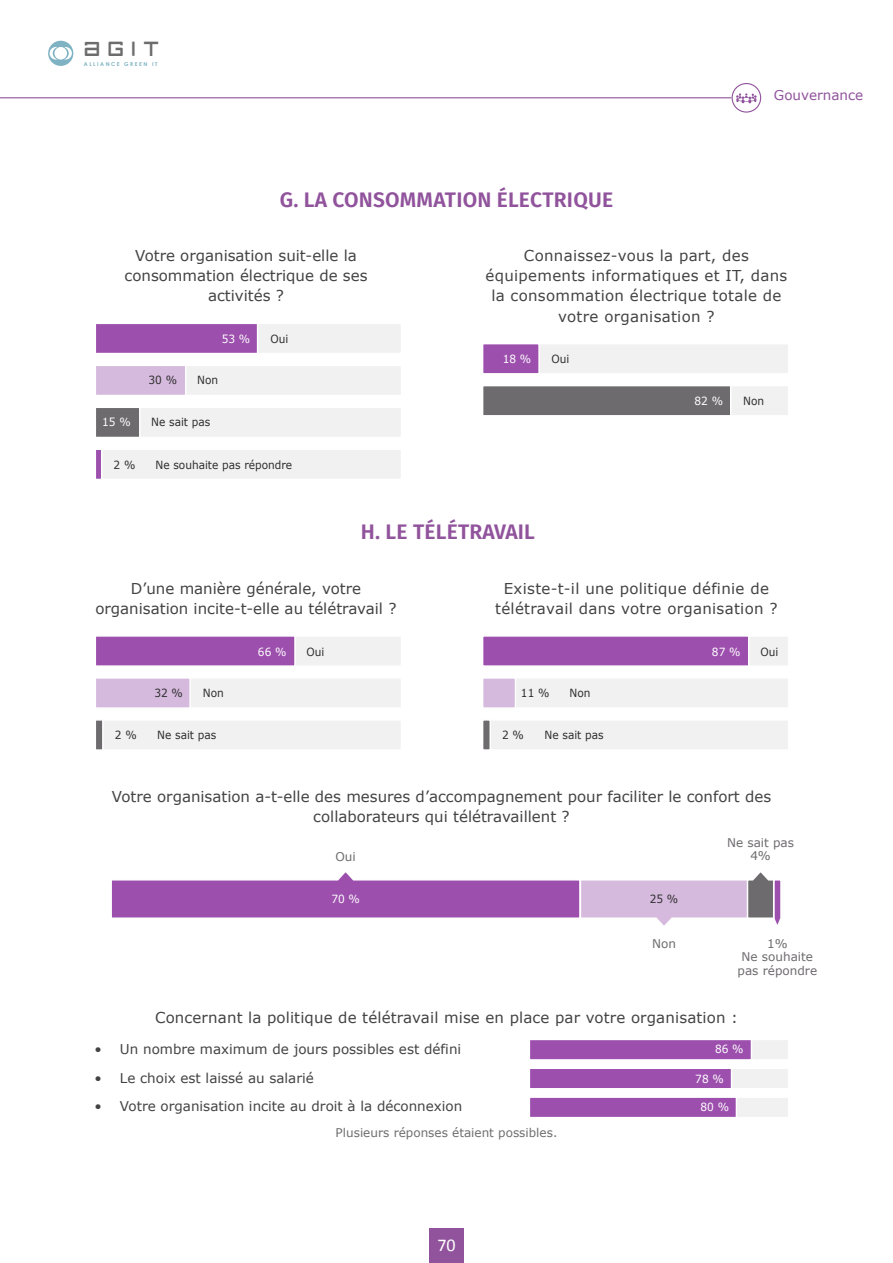
<style>
.page{position:relative;width:893px;height:1263px;background:#fff}
.page>*{position:absolute;margin:0;border:0;box-sizing:border-box;transform-origin:0 0}
.t1{font:600 21px "Fira Sans";letter-spacing:.01em;color:#90539c}
.t2{font:18px "Calibri";color:#fff}
.t3{font:15px/20.2px "Verdana";color:#434343;text-align:center}
.t4{font:15px/20.2px "Verdana";letter-spacing:.02em;color:#434343;text-align:center}
.t5{font:14.25px "blogs";color:#6d6c6c}
.t6{font:13.5px "Verdana";color:#434343}
.t7{font:13.5px "Verdana";color:#90539c}
.t8{font:12px/13.5px "Verdana";color:#6e6b6e;text-align:center}
.t9{font:12px "Verdana";color:#706e70}
.t10{font:11.25px "Verdana";color:#2e2e2e;scale:.94 1}
.t11{font:11.25px "Verdana";color:#fff;scale:.94 1}
.t12{font:700 5.4px "Century Gothic";letter-spacing:.285em;color:#7fb3c3}
</style>
<div class="page">
<div style="left:429px;top:1229px;width:34px;height:34px;background:#90539c"></div>
<hr style="left:0;top:97px;width:731px;height:1px;background:#90539c">
<div style="left:732px;top:83px;width:29px;height:30px;border:1px solid #90539c;border-radius:50%"></div>
<div style="left:48px;top:41px;width:25px;height:25px;background:#7fb3c3;border-radius:50%"></div>
<svg style="left:50px;top:47px;width:22px;height:13px"></svg>
<svg style="left:736px;top:93px;width:21px;height:10px"></svg>
<div style="left:94px;top:323px;width:308px;height:31px;background:#f1f1f2;border:2px solid #fff"></div>
<div style="left:95px;top:365px;width:307px;height:31px;background:#f1f1f2;border:2px solid #fff"></div>
<div style="left:95px;top:323px;width:163px;height:31px;background:#9c4fad;border:2px solid #fff"></div>
<div style="left:95px;top:365px;width:91px;height:31px;background:#d6bade;border:2px solid #fff"></div>
<div style="left:94px;top:448px;width:308px;height:32px;background:#f1f1f2;border:2px solid #fff"></div>
<div style="left:94px;top:406px;width:308px;height:32px;background:#f1f1f2;border:2px solid #fff"></div>
<svg style="left:95px;top:448px;width:7px;height:32px"></svg>
<div style="left:95px;top:406px;width:46px;height:32px;background:#6e6b6e;border:2px solid #fff"></div>
<div style="left:94px;top:635px;width:308px;height:32px;background:#f1f1f2;border:2px solid #fff"></div>
<div style="left:95px;top:677px;width:307px;height:32px;background:#f1f1f2;border:2px solid #fff"></div>
<div style="left:95px;top:635px;width:201px;height:32px;background:#9c4fad;border:2px solid #fff"></div>
<div style="left:95px;top:677px;width:96px;height:32px;background:#d6bade;border:2px solid #fff"></div>
<div style="left:94px;top:719px;width:308px;height:32px;background:#f1f1f2;border:2px solid #fff"></div>
<div style="left:95px;top:719px;width:9px;height:32px;background:#6e6b6e;border:2px solid #fff"></div>
<div style="left:482px;top:635px;width:307px;height:32px;background:#f1f1f2;border:2px solid #fff"></div>
<div style="left:482px;top:677px;width:307px;height:32px;background:#f1f1f2;border:2px solid #fff"></div>
<div style="left:482px;top:635px;width:267px;height:32px;background:#9c4fad;border:2px solid #fff"></div>
<div style="left:482px;top:677px;width:34px;height:32px;background:#d6bade;border:2px solid #fff"></div>
<div style="left:482px;top:719px;width:307px;height:32px;background:#f1f1f2;border:2px solid #fff"></div>
<div style="left:482px;top:719px;width:9px;height:32px;background:#6e6b6e;border:2px solid #fff"></div>
<svg style="left:111px;top:872px;width:670px;height:54px"></svg>
<div style="left:529px;top:1039px;width:260px;height:22px;background:#f1f1f2;border:2px solid #fff"></div>
<div style="left:529px;top:1039px;width:223px;height:22px;background:#9c4fad;border:2px solid #fff"></div>
<div style="left:529px;top:1067px;width:260px;height:22px;background:#f1f1f2;border:2px solid #fff"></div>
<div style="left:529px;top:1067px;width:203px;height:22px;background:#9c4fad;border:2px solid #fff"></div>
<div style="left:529px;top:1096px;width:260px;height:22px;background:#f1f1f2;border:2px solid #fff"></div>
<div style="left:529px;top:1096px;width:208px;height:22px;background:#9c4fad;border:2px solid #fff"></div>
<div style="left:482px;top:343px;width:307px;height:32px;background:#f1f1f2;border:2px solid #fff"></div>
<div style="left:482px;top:385px;width:307px;height:32px;background:#f1f1f2;border:2px solid #fff"></div>
<div style="left:482px;top:343px;width:58px;height:32px;background:#9c4fad;border:2px solid #fff"></div>
<div style="left:482px;top:385px;width:249px;height:32px;background:#6e6b6e;border:2px solid #fff"></div>
<p class="t5" style="left:84px;top:43px;width:77px">AGIT</p>
<p class="t12" style="left:84px;top:60px;width:75px">ALLIANCE GREEN IT</p>
<p class="t7" style="left:774px;top:87px;width:91px">Gouvernance</p>
<h1 class="t1" style="left:280px;top:182px;width:335px">G. LA CONSOMMATION ÉLECTRIQUE</h1>
<p class="t3" style="left:125px;top:245px;width:244px">Votre organisation suit-elle la consommation électrique de ses activités ?</p>
<p class="t4" style="left:485px;top:245px;width:303px">Connaissez-vous la part, des équipements informatiques et IT, dans la consommation électrique totale de votre organisation ?</p>
<p class="t11" style="left:102px;top:415px;width:32px">15 %</p>
<p class="t10" style="left:114px;top:457px;width:25px">2 %</p>
<p class="t11" style="left:222px;top:332px;width:32px">53 %</p>
<p class="t10" style="left:270px;top:332px;width:21px">Oui</p>
<p class="t10" style="left:148px;top:373px;width:32px">30 %</p>
<p class="t10" style="left:151px;top:415px;width:64px">Ne sait pas</p>
<p class="t10" style="left:155px;top:457px;width:147px">Ne souhaite pas répondre</p>
<p class="t10" style="left:197px;top:373px;width:24px">Non</p>
<p class="t11" style="left:503px;top:352px;width:32px">18 %</p>
<p class="t10" style="left:551px;top:352px;width:21px">Oui</p>
<h1 class="t1" style="left:361px;top:515px;width:176px">H. LE TÉLÉTRAVAIL</h1>
<p class="t11" style="left:694px;top:393px;width:32px">82 %</p>
<p class="t10" style="left:743px;top:393px;width:24px">Non</p>
<p class="t3" style="left:95px;top:578px;width:303px">D’une manière générale, votre organisation incite-t-elle au télétravail ?</p>
<p class="t4" style="left:495px;top:578px;width:284px">Existe-t-il une politique définie de télétravail dans votre organisation ?</p>
<p class="t11" style="left:258px;top:644px;width:32px">66 %</p>
<p class="t10" style="left:307px;top:644px;width:21px">Oui</p>
<p class="t11" style="left:712px;top:644px;width:32px">87 %</p>
<p class="t10" style="left:761px;top:644px;width:21px">Oui</p>
<p class="t10" style="left:154px;top:686px;width:32px">32 %</p>
<p class="t10" style="left:203px;top:686px;width:24px">Non</p>
<p class="t10" style="left:115px;top:728px;width:25px">2 %</p>
<p class="t10" style="left:157px;top:728px;width:64px">Ne sait pas</p>
<p class="t10" style="left:521px;top:686px;width:32px">11 %</p>
<p class="t10" style="left:502px;top:728px;width:25px">2 %</p>
<p class="t10" style="left:545px;top:728px;width:64px">Ne sait pas</p>
<p class="t10" style="left:570px;top:686px;width:24px">Non</p>
<p class="t3" style="left:112px;top:786px;width:661px">Votre organisation a-t-elle des mesures d’accompagnement pour faciliter le confort des collaborateurs qui télétravaillent ?</p>
<p class="t8" style="left:335px;top:850px;width:22px">Oui</p>
<p class="t11" style="left:331px;top:892px;width:32px">70 %</p>
<p class="t10" style="left:650px;top:892px;width:32px">25 %</p>
<p class="t8" style="left:727px;top:836px;width:68px">Ne sait pas<br>4%</p>
<p class="t8" style="left:652px;top:937px;width:25px">Non</p>
<p class="t8" style="left:738px;top:937px;width:81px">1%<br>Ne souhaite pas répondre</p>
<p class="t3" style="left:155px;top:1007px;width:584px">Concernant la politique de télétravail mise en place par votre organisation :</p>
<p class="t6" style="left:94px;top:1040px;width:368px">• Un nombre maximum de jours possibles est défini</p>
<p class="t6" style="left:94px;top:1069px;width:221px">• Le choix est laissé au salarié</p>
<p class="t6" style="left:94px;top:1098px;width:369px">• Votre organisation incite au droit à la déconnexion</p>
<p class="t11" style="left:715px;top:1042px;width:32px">86 %</p>
<p class="t11" style="left:695px;top:1071px;width:32px">78 %</p>
<p class="t11" style="left:700px;top:1100px;width:32px">80 %</p>
<p class="t9" style="left:336px;top:1125px;width:223px">Plusieurs réponses étaient possibles.</p>
<p class="t2" style="left:437px;top:1232px;width:20px">70</p>
</div>
